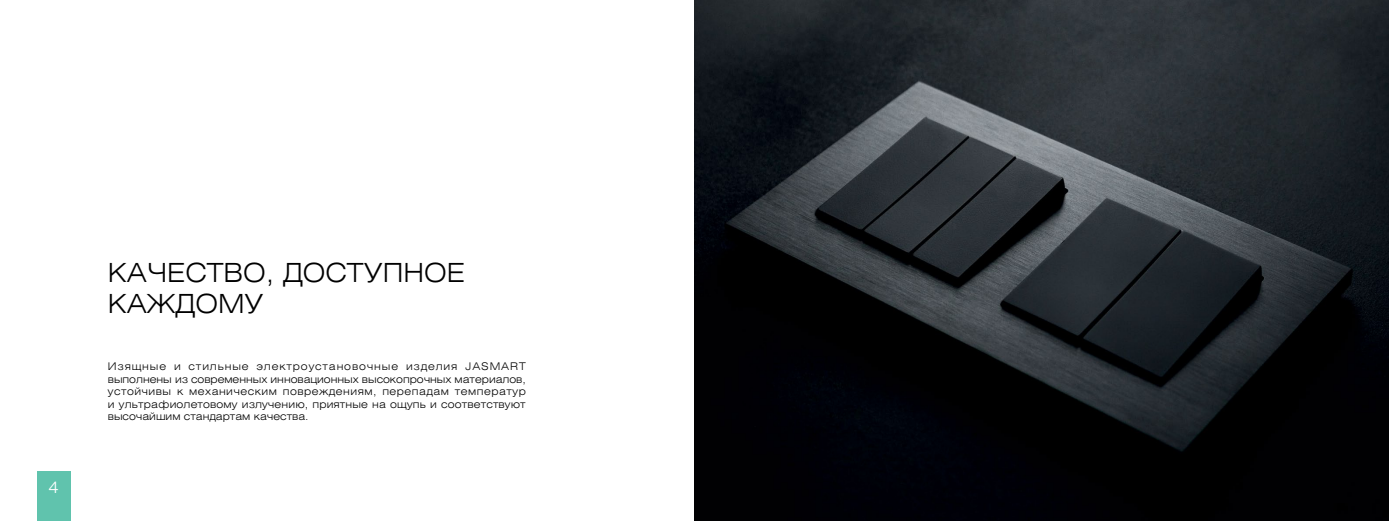
<style>
.page{position:relative;width:1389px;height:521px;background:#fff}
.page>*{position:absolute;margin:0;border:0;box-sizing:border-box;transform-origin:0 0}
.t1{font:300 26.25px/31.5px "Helios Ext";color:#000}
.t2{font:300 15.75px "Helios Ext";color:#fff}
.t3{font:300 10.5px/12.6px "Helios Ext";color:#000;text-align:justify}
</style>
<div class="page">
<div style="left:37px;top:471px;width:33px;height:50px;background:#60c3ad"></div>
<img style="left:694px;top:0;width:695px;height:521px">
<h2 class="t2" style="left:49px;top:477px;width:12px">4</h2>
<h1 class="t1" style="left:108px;top:256px;width:358px">КАЧЕСТВО, ДОСТУПНОЕ<br>КАЖДОМУ</h1>
<p class="t3" style="left:108px;top:360px;width:419px">Изящные и стильные электроустановочные изделия JASMART выполнены из современных инновационных высокопрочных материалов, устойчивы к механическим повреждениям, перепадам температур и ультрафиолетовому излучению, приятные на ощупь и соответствуют высочайшим стандартам качества.</p>
</div>
